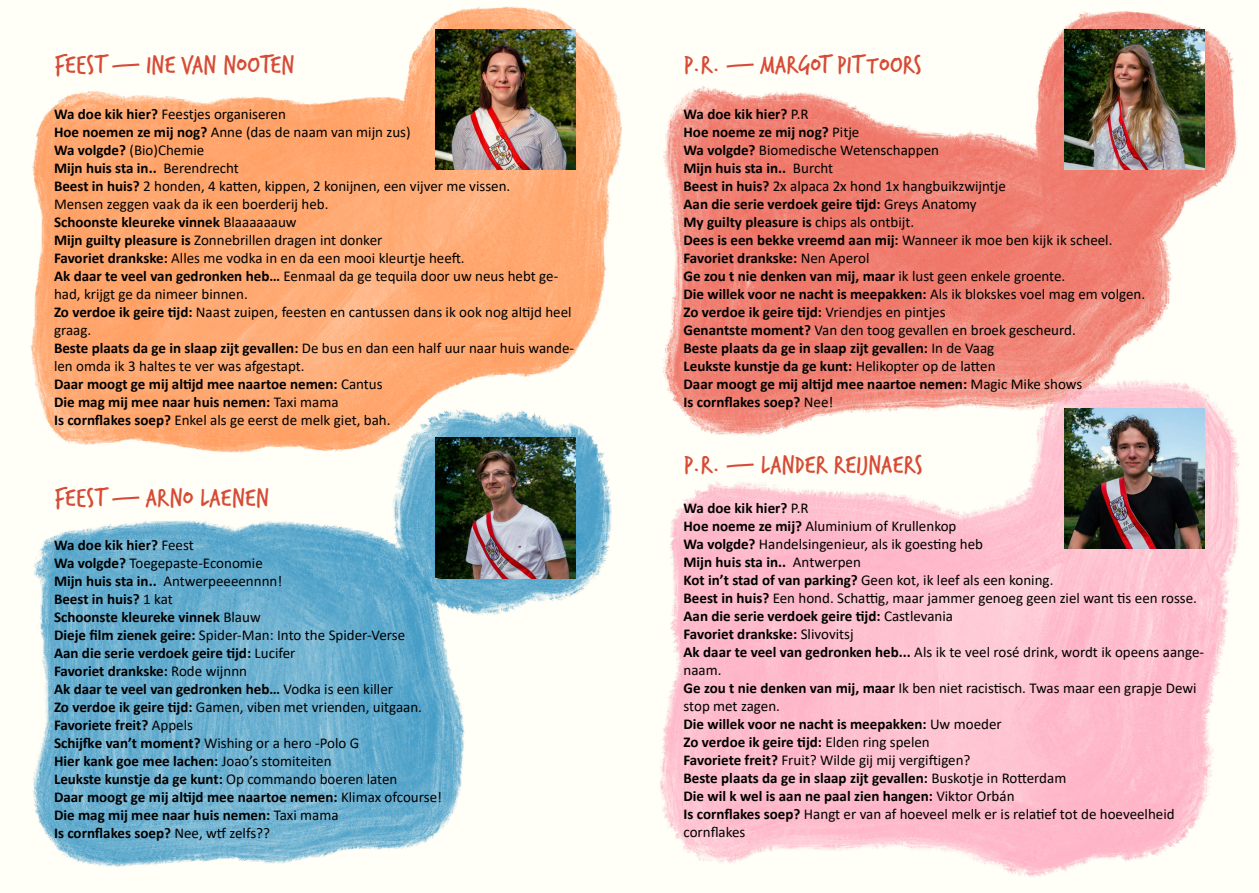
<style>
.page{position:relative;width:1259px;height:893px;background:#fff}
.page>*{position:absolute;margin:0;border:0;box-sizing:border-box;transform-origin:0 0}
.t1{font:27px "Verveine";color:#d64b36}
.t2{font:15px/18px "Calibri";color:#000}
.t3{font:700 15px/18px "Calibri";color:#000}
.s1{font-weight:700}
.s2{font-weight:400}
</style>
<div class="page">
<img style="left:658px;top:10px;width:583px;height:868px">
<img style="left:30px;top:6px;width:593px;height:861px">
<img style="left:435px;top:30px;width:140px;height:140px">
<img style="left:435px;top:438px;width:140px;height:140px">
<img style="left:1064px;top:30px;width:141px;height:140px">
<img style="left:1064px;top:408px;width:141px;height:141px">
<h1 class="t1" style="left:54px;top:46px;width:242px">FEEST — INE VAN NOOTEN</h1>
<h1 class="t1" style="left:683px;top:46px;width:240px">P.R. — MARGOT PITTOORS</h1>
<p class="t2" style="left:54px;top:105px;width:521px"><span class="s1">Wa doe kik hier?</span> Feestjes organiseren<br><span class="s1">Hoe noemen ze mij nog?</span> Anne (das de naam van mijn zus)<br><span class="s1">Wa volgde?</span> (Bio)Chemie<br><span class="s1">Mijn huis sta in..</span> Berendrecht<br><span class="s1">Beest in huis?</span> 2 honden, 4 katten, kippen, 2 konijnen, een vijver me vissen.<br>Mensen zeggen vaak da ik een boerderij heb.<br><span class="s1">Schoonste kleureke vinnek</span> Blaaaaaauw<br><span class="s1">Mijn guilty pleasure is</span> Zonnebrillen dragen int donker<br><span class="s1">Favoriet drankske:</span> Alles me vodka in en da een mooi kleurtje heeft.<br><span class="s1">Ak daar te veel van gedronken heb…</span> Eenmaal da ge tequila door uw neus hebt ge&shy;had, krijgt ge da nimeer binnen.<br><span class="s1">Zo verdoe ik geire tijd:</span> Naast zuipen, feesten en cantussen dans ik ook nog altijd heel graag.<br><span class="s1">Beste plaats da ge in slaap zijt gevallen:</span> De bus en dan een half uur naar huis wande&shy;len omda ik 3 haltes te ver was afgestapt.<br><span class="s1">Daar moogt ge mij altijd mee naartoe nemen:</span> Cantus<br><span class="s1">Die mag mij mee naar huis nemen:</span> Taxi mama<br><span class="s1">Is cornflakes soep?</span> Enkel als ge eerst de melk giet, bah.</p>
<h1 class="t1" style="left:54px;top:478px;width:216px">FEEST — ARNO LAENEN</h1>
<p class="t3" style="left:54px;top:535px;width:389px">Wa doe kik hier? <span class="s2">Feest<br></span>Wa volgde? <span class="s2">Toegepaste-Economie<br></span>Mijn huis sta in.. <span class="s2">Antwerpeeeennnn!<br></span>Beest in huis? <span class="s2">1 kat<br></span>Schoonste kleureke vinnek <span class="s2">Blauw<br></span>Dieje film zienek geire: <span class="s2">Spider-Man: Into the Spider-Verse<br></span>Aan die serie verdoek geire tijd: <span class="s2">Lucifer<br></span>Favoriet drankske: <span class="s2">Rode wijnnn<br></span>Ak daar te veel van gedronken heb… <span class="s2">Vodka is een killer<br></span>Zo verdoe ik geire tijd: <span class="s2">Gamen, viben met vrienden, uitgaan.<br></span>Favoriete freit? <span class="s2">Appels<br></span>Schijfke van’t moment? <span class="s2">Wishing or a hero -Polo G<br></span>Hier kank goe mee lachen: <span class="s2">Joao’s stomiteiten<br></span>Leukste kunstje da ge kunt: <span class="s2">Op commando boeren laten<br></span>Daar moogt ge mij altijd mee naartoe nemen: <span class="s2">Klimax ofcourse!<br></span>Die mag mij mee naar huis nemen: <span class="s2">Taxi mama<br></span>Is cornflakes soep? <span class="s2">Nee, wtf zelfs??</span></p>
<p class="t3" style="left:683px;top:105px;width:463px">Wa doe kik hier? <span class="s2">P.R<br></span>Hoe noeme ze mij nog? <span class="s2">Pitje<br></span>Wa volgde? <span class="s2">Biomedische Wetenschappen<br></span>Mijn huis sta in.. <span class="s2">Burcht<br></span>Beest in huis? <span class="s2">2x alpaca 2x hond 1x hangbuikzwijntje<br></span>Aan die serie verdoek geire tijd: <span class="s2">Greys Anatomy<br></span>My guilty pleasure is <span class="s2">chips als ontbijt.<br></span>Dees is een bekke vreemd aan mij: <span class="s2">Wanneer ik moe ben kijk ik scheel.<br></span>Favoriet drankske: <span class="s2">Nen Aperol<br></span>Ge zou t nie denken van mij, maar <span class="s2">ik lust geen enkele groente.<br></span>Die willek voor ne nacht is meepakken: <span class="s2">Als ik blokskes voel mag em volgen.<br></span>Zo verdoe ik geire tijd: <span class="s2">Vriendjes en pintjes<br></span>Genantste moment? <span class="s2">Van den toog gevallen en broek gescheurd.<br></span>Beste plaats da ge in slaap zijt gevallen: <span class="s2">In de Vaag<br></span>Leukste kunstje da ge kunt: <span class="s2">Helikopter op de latten<br></span>Daar moogt ge mij altijd mee naartoe nemen: <span class="s2">Magic Mike shows<br></span>Is cornflakes soep? <span class="s2">Nee!</span></p>
<h1 class="t1" style="left:683px;top:446px;width:240px">P.R. — LANDER REIJNAERS</h1>
<p class="t2" style="left:683px;top:498px;width:522px"><span class="s1">Wa doe kik hier?</span> P.R<br><span class="s1">Hoe noeme ze mij?</span> Aluminium of Krullenkop<br><span class="s1">Wa volgde?</span> Handelsingenieur, als ik goesting heb<br><span class="s1">Mijn huis sta in..</span> Antwerpen<br><span class="s1">Kot in’t stad of van parking?</span> Geen kot, ik leef als een koning.<br><span class="s1">Beest in huis?</span> Een hond. Schattig, maar jammer genoeg geen ziel want tis een rosse.<br><span class="s1">Aan die serie verdoek geire tijd:</span> Castlevania<br><span class="s1">Favoriet drankske:</span> Slivovitsj<br><span class="s1">Ak daar te veel van gedronken heb...</span> Als ik te veel rosé drink, wordt ik opeens aange&shy;naam.<br><span class="s1">Ge zou t nie denken van mij, maar</span> Ik ben niet racistisch. Twas maar een grapje Dewi stop met zagen.<br><span class="s1">Die willek voor ne nacht is meepakken:</span> Uw moeder<br><span class="s1">Zo verdoe ik geire tijd:</span> Elden ring spelen<br><span class="s1">Favoriete freit?</span> Fruit? Wilde gij mij vergiftigen?<br><span class="s1">Beste plaats da ge in slaap zijt gevallen:</span> Buskotje in Rotterdam<br><span class="s1">Die wil k wel is aan ne paal zien hangen:</span> Viktor Orbán<br><span class="s1">Is cornflakes soep?</span> Hangt er van af hoeveel melk er is relatief tot de hoeveelheid cornflakes</p>
</div>
